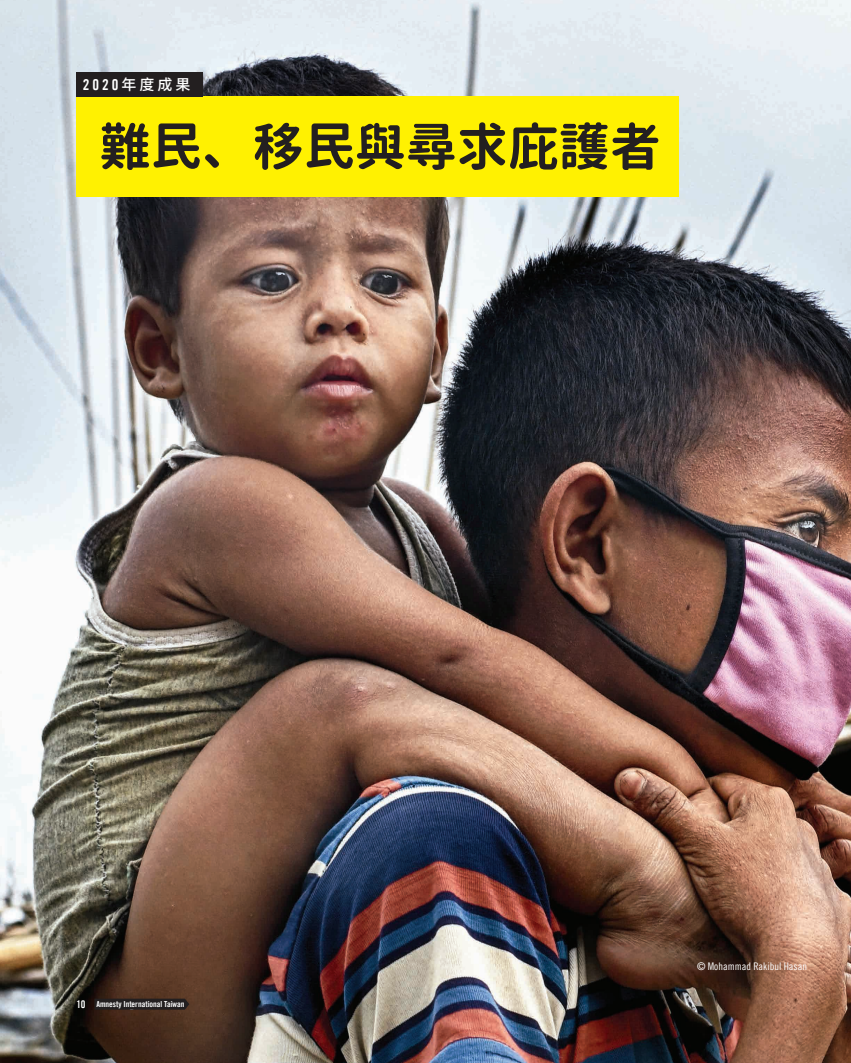
<style>
.page{position:relative;width:851px;height:1063px;background:#fff}
.page>*{position:absolute;margin:0;border:0;box-sizing:border-box;transform-origin:0 0}
.t1{font:700 51px "Gen Jyuu Gothic";color:#231f20}
.t2{font:15px "Amnesty Trade Gothic Bd Cn 20";color:#fff}
.t3{font:10.5px "Amnesty Trade Gothic Cn 18";color:#fff}
.t4{font:8.25px "Amnesty Trade Gothic Bd Cn 20";color:#fff}
.s1{font-family:"Noto Sans CJ Ktc";font-weight:500}
.s2{font-size:10.5px}
</style>
<div class="page">
<img style="left:0;top:0;width:850px;height:1063px">
<svg style="left:94px;top:999px;width:95px;height:11px"></svg>
<div style="left:76px;top:96px;width:602px;height:101px;background:#fff101"></div>
<div style="left:76px;top:72px;width:126px;height:24px;background:#231f20"></div>
<h2 class="t2" style="left:83px;top:76px;width:109px">2020<span class="s1">年度成果</span></h2>
<h1 class="t1" style="left:100px;top:109px;width:563px">難民、移民與尋求庇護者</h1>
<p class="t4" style="left:76px;top:999px;width:109px"><span class="s2">10</span> Amnesty International Taiwan</p>
<p class="t3" style="left:120px;top:998px;width:56px">Aug–Dec 2019</p>
<p class="t3" style="left:697px;top:960px;width:111px">© Mohammad Rakibul Hasan</p>
</div>
